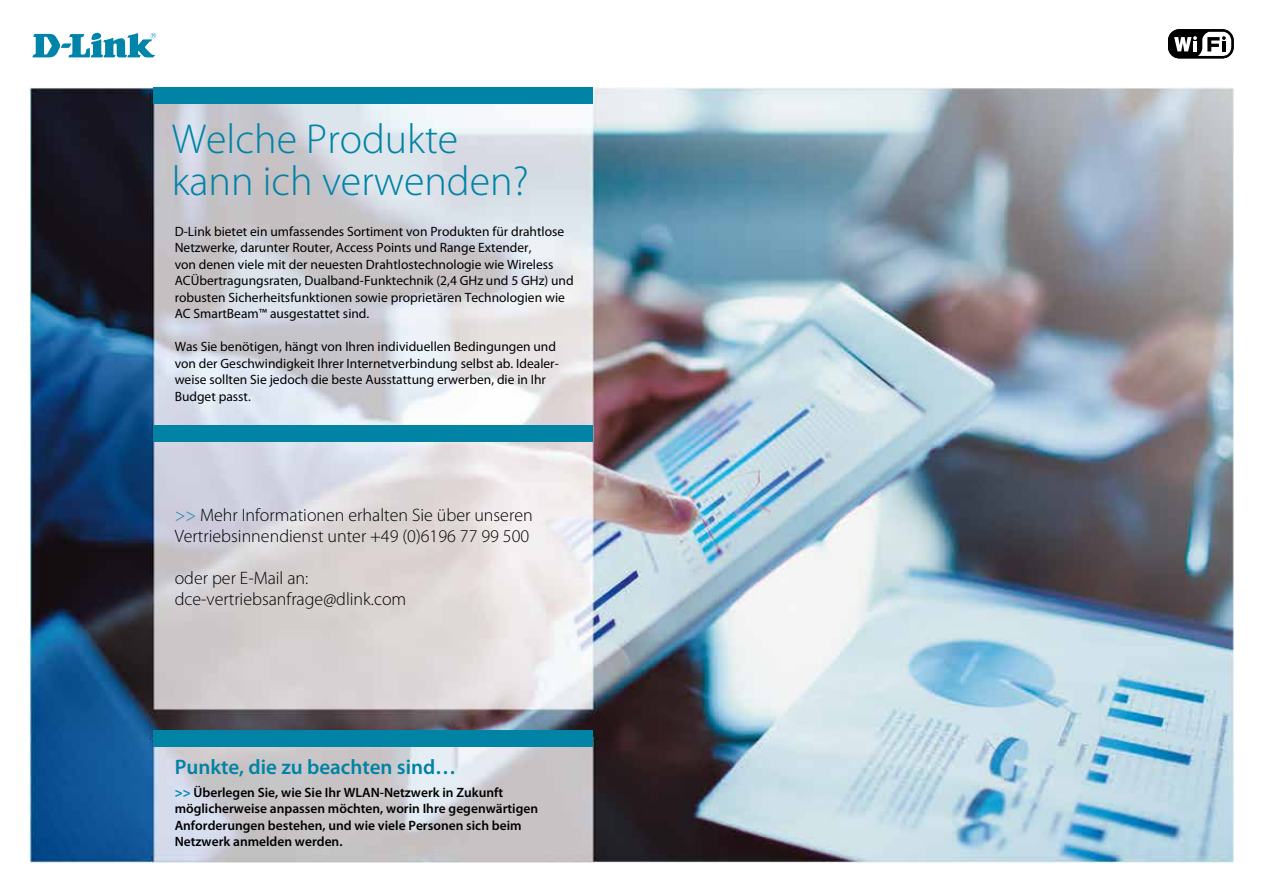
<style>
.page{position:relative;width:1263px;height:893px;background:#fff}
.page>*{position:absolute;margin:0;border:0;box-sizing:border-box;transform-origin:0 0}
.t1{font:300 42px/42px "Myriad Pro";color:#0083a5}
.t2{font:600 21px "Myriad Pro";color:#0083a5}
.t3{font:300 18px/21px "Myriad Pro";color:#000}
.t4{font:13.5px/16.5px "Myriad Pro";color:#000}
.t5{font:600 13.5px/16.5px "Myriad Pro";color:#000}
.s1{color:#0083a5}
.s2{font-weight:700;color:#0083a5}
</style>
<div class="page">
<img style="left:30px;top:87px;width:1203px;height:775px">
<div style="left:153px;top:87px;width:440px;height:17px;background:#0083a5"></div>
<svg style="left:32px;top:33px;width:124px;height:25px"></svg>
<div style="left:1168px;top:26px;width:65px;height:36px;background:linear-gradient(to right,#fff,#fff)"></div>
<svg style="left:1168px;top:31px;width:65px;height:28px"></svg>
<svg style="left:1168px;top:30px;width:65px;height:28px"></svg>
<div style="left:153px;top:731px;width:440px;height:16px;background:#0083a5"></div>
<div style="left:153px;top:425px;width:440px;height:17px;background:#0083a5"></div>
<h1 class="t1" style="left:172px;top:119px;width:358px">Welche Produkte kann ich verwenden?</h1>
<p class="t4" style="left:175px;top:223px;width:401px">D-Link bietet ein umfassendes Sortiment von Produkten für drahtlose Netzwerke, darunter Router, Access Points und Range Extender,<br>von denen viele mit der neuesten Drahtlostechnologie wie Wireless ACÜbertragungsraten, Dualband-Funktechnik (2,4 GHz und 5 GHz) und robusten Sicherheitsfunktionen sowie proprietären Technologien wie AC SmartBeam™ ausgestattet sind.</p>
<p class="t4" style="left:175px;top:338px;width:386px">Was Sie benötigen, hängt von Ihren individuellen Bedingungen und von der Geschwindigkeit Ihrer Internetverbindung selbst ab. Idealer&shy;weise sollten Sie jedoch die beste Ausstattung erwerben, die in Ihr Budget passt.</p>
<h3 class="t3" style="left:175px;top:504px;width:360px"><span class="s1">&gt;&gt;</span> Mehr Informationen erhalten Sie über unseren<br>Vertriebsinnendienst unter +49 (0)6196 77 99 500</h3>
<h3 class="t3" style="left:175px;top:567px;width:233px">oder per E-Mail an: dce-vertriebsanfrage@dlink.com</h3>
<h2 class="t2" style="left:175px;top:754px;width:283px">Punkte, die zu beachten sind…</h2>
<p class="t5" style="left:175px;top:783px;width:365px"><span class="s2">&gt;&gt;</span> Überlegen Sie, wie Sie Ihr WLAN-Netzwerk in Zukunft möglicherweise anpassen möchten, worin Ihre gegenwärtigen Anforderungen bestehen, und wie viele Personen sich beim Netzwerk anmelden werden.</p>
</div>
